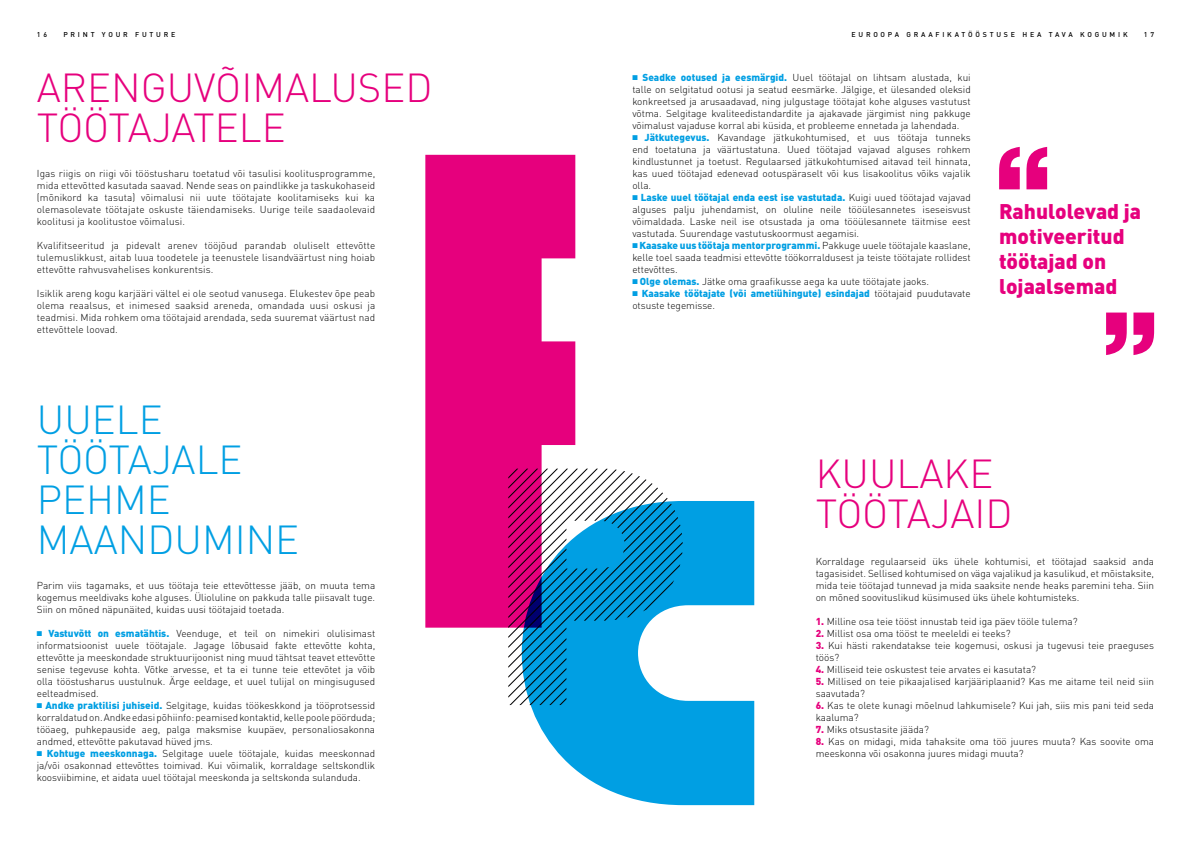
<style>
.page{position:relative;width:1191px;height:842px;background:#fff}
.page>*{position:absolute;margin:0;border:0;box-sizing:border-box;transform-origin:0 0}
.t1{font:300 40px/40px "DIN Pro";color:#e6007d}
.t2{font:300 40px/40px "DIN Pro";color:#009fe3}
.t3{font:900 21px/25.2px "DIN Pro";color:#e6007d}
.t4{font:300 10px/12px "DIN Pro";color:#000;text-align:justify}
.t5{font:900 10px/12px "DIN Pro";color:#009fe3}
.t6{font:500 7px "DIN Pro";letter-spacing:.4em;color:#000}
.s1{color:#009fe3}
.s2{font-weight:900;color:#009fe3}
.s3{font-weight:300;color:#000}
.s4{font-weight:900;color:#e6007d}
</style>
<div class="page">
<svg style="left:1106px;top:313px;width:48px;height:42px"></svg>
<svg style="left:999px;top:147px;width:48px;height:42px"></svg>
<svg style="left:508px;top:469px;width:160px;height:236px"></svg>
<svg style="left:425px;top:155px;width:150px;height:473px;fill:#e6007d"></svg>
<svg style="left:522px;top:501px;width:232px;height:304px;fill:#009fe3"></svg>
<p class="t6" style="left:37px;top:29px;width:12px">1 6</p>
<p class="t6" style="left:63px;top:29px;width:114px">PRINT YOUR FUTURE</p>
<p class="t6" style="left:851px;top:29px;width:278px">EUROOPA GRAAFIKATÖÖSTUSE HEA TAVA KOGUMIK</p>
<p class="t6" style="left:1143px;top:29px;width:12px">1 7</p>
<h1 class="t1" style="left:37px;top:64px;width:397px">ARENGUVÕIMALUSED<br>TÖÖTAJATELE</h1>
<p class="t4" style="left:37px;top:167px;width:340px">Igas riigis on riigi või tööstusharu toetatud või tasulisi koolitusprogramme, mida ettevõtted kasutada saavad. Nende seas on paindlikke ja taskukohaseid (mõnikord ka tasuta) võimalusi nii uute töötajate koolitamiseks kui ka olemasolevate töötajate oskuste täiendamiseks. Uurige teile saadaolevaid koolitusi ja koolitustoe võimalusi.</p>
<p class="t4" style="left:37px;top:239px;width:340px">Kvalifitseeritud ja pidevalt arenev tööjõud parandab oluliselt ettevõtte tulemuslikkust, aitab luua toodetele ja teenustele lisandväärtust ning hoiab ettevõtte rahvusvahelises konkurentsis.</p>
<p class="t4" style="left:37px;top:287px;width:340px">Isiklik areng kogu karjääri vältel ei ole seotud vanusega. Elukestev õpe peab olema reaalsus, et inimesed saaksid areneda, omandada uusi oskusi ja teadmisi. Mida rohkem oma töötajaid arendada, seda suuremat väärtust nad ettevõttele loovad.</p>
<h1 class="t2" style="left:37px;top:396px;width:264px">UUELE<br>TÖÖTAJALE<br>PEHME<br>MAANDUMINE</h1>
<p class="t4" style="left:37px;top:579px;width:340px">Parim viis tagamaks, et uus töötaja teie ettevõttesse jääb, on muuta tema kogemus meeldivaks kohe alguses. Ülioluline on pakkuda talle piisavalt tuge.<br>Siin on mõned näpunäited, kuidas uusi töötajaid toetada.</p>
<p class="t4" style="left:37px;top:627px;width:340px"><span class="s1">■</span> <span class="s2">Vastuvõtt on esmatähtis.</span> Veenduge, et teil on nimekiri olulisimast informatsioonist uuele töötajale. Jagage lõbusaid fakte ettevõtte kohta, ettevõtte ja meeskondade struktuurijoonist ning muud tähtsat teavet ettevõtte senise tegevuse kohta. Võtke arvesse, et ta ei tunne teie ettevõtet ja võib olla tööstusharus uustulnuk. Ärge eeldage, et uuel tulijal on mingisugused eelteadmised.</p>
<p class="t4" style="left:37px;top:699px;width:340px"><span class="s1">■</span> <span class="s2">Andke praktilisi juhiseid.</span> Selgitage, kuidas töökeskkond ja tööprotsessid korraldatud on. Andke edasi põhiinfo: peamised kontaktid, kelle poole pöörduda; tööaeg, puhkepauside aeg, palga maksmise kuupäev, personaliosakonna andmed, ettevõtte pakutavad hüved jms.</p>
<p class="t4" style="left:37px;top:747px;width:340px"><span class="s1">■</span> <span class="s2">Kohtuge meeskonnaga.</span> Selgitage uuele töötajale, kuidas meeskonnad ja/või osakonnad ettevõttes toimivad. Kui võimalik, korraldage seltskondlik koosviibimine, et aidata uuel töötajal meeskonda ja seltskonda sulanduda.</p>
<p class="t4" style="left:632px;top:70px;width:340px"><span class="s1">■</span> <span class="s2">Seadke ootused ja eesmärgid.</span> Uuel töötajal on lihtsam alustada, kui talle on selgitatud ootusi ja seatud eesmärke. Jälgige, et ülesanded oleksid konkreetsed ja arusaadavad, ning julgustage töötajat kohe alguses vastutust võtma. Selgitage kvaliteedistandardite ja ajakavade järgimist ning pakkuge võimalust vajaduse korral abi küsida, et probleeme ennetada ja lahendada.</p>
<p class="t4" style="left:632px;top:130px;width:340px"><span class="s1">■</span> <span class="s2">Jätkutegevus.</span> Kavandage jätkukohtumised, et uus töötaja tunneks end toetatuna ja väärtustatuna. Uued töötajad vajavad alguses rohkem kindlustunnet ja toetust. Regulaarsed jätkukohtumised aitavad teil hinnata, kas uued töötajad edenevad ootuspäraselt või kus lisakoolitus võiks vajalik olla.</p>
<p class="t4" style="left:632px;top:190px;width:340px"><span class="s1">■</span> <span class="s2">Laske uuel töötajal enda eest ise vastutada.</span> Kuigi uued töötajad vajavad alguses palju juhendamist, on oluline neile tööülesannetes iseseisvust võimaldada. Laske neil ise otsustada ja oma tööülesannete täitmise eest vastutada. Suurendage vastutuskoormust aegamisi.</p>
<p class="t4" style="left:632px;top:238px;width:340px"><span class="s1">■</span> <span class="s2">Kaasake uus töötaja mentorprogrammi.</span> Pakkuge uuele töötajale kaaslane, kelle toel saada teadmisi ettevõtte töökorraldusest ja teiste töötajate rollidest ettevõttes.</p>
<p class="t4" style="left:632px;top:274px;width:298px"><span class="s1">■</span> <span class="s2">Olge olemas.</span> Jätke oma graafikusse aega ka uute töötajate jaoks.</p>
<p class="t5" style="left:632px;top:286px;width:340px">■ Kaasake töötajate (või ametiühingute) esindajad <span class="s3">töötajaid puudutavate otsuste tegemisse.</span></p>
<h2 class="t3" style="left:999px;top:196px;width:144px">Rahulolevad ja motiveeritud töötajad on lojaalsemad</h2>
<h1 class="t1" style="left:815px;top:450px;width:198px">KUULAKE<br>TÖÖTAJAID</h1>
<p class="t4" style="left:815px;top:554px;width:340px">Korraldage regulaarseid üks ühele kohtumisi, et töötajad saaksid anda tagasisidet. Sellised kohtumised on väga vajalikud ja kasulikud, et mõistaksite, mida teie töötajad tunnevad ja mida saaksite nende heaks paremini teha. Siin on mõned soovituslikud küsimused üks ühele kohtumisteks.</p>
<p class="t4" style="left:815px;top:614px;width:263px"><span class="s4">1.</span> Milline osa teie tööst innustab teid iga päev tööle tulema?</p>
<p class="t4" style="left:815px;top:626px;width:196px"><span class="s4">2.</span> Millist osa oma tööst te meeleldi ei teeks?</p>
<p class="t4" style="left:815px;top:638px;width:340px"><span class="s4">3.</span> Kui hästi rakendatakse teie kogemusi, oskusi ja tugevusi teie praeguses töös?</p>
<p class="t4" style="left:815px;top:662px;width:222px"><span class="s4">4.</span> Milliseid teie oskustest teie arvates ei kasutata?</p>
<p class="t4" style="left:815px;top:674px;width:340px"><span class="s4">5.</span> Millised on teie pikaajalised karjääriplaanid? Kas me aitame teil neid siin saavutada?</p>
<p class="t4" style="left:815px;top:698px;width:340px"><span class="s4">6.</span> Kas te olete kunagi mõelnud lahkumisele? Kui jah, siis mis pani teid seda kaaluma?</p>
<p class="t4" style="left:815px;top:722px;width:115px"><span class="s4">7.</span> Miks otsustasite jääda?</p>
<p class="t4" style="left:815px;top:734px;width:340px"><span class="s4">8.</span> Kas on midagi, mida tahaksite oma töö juures muuta? Kas soovite oma meeskonna või osakonna juures midagi muuta?</p>
</div>
